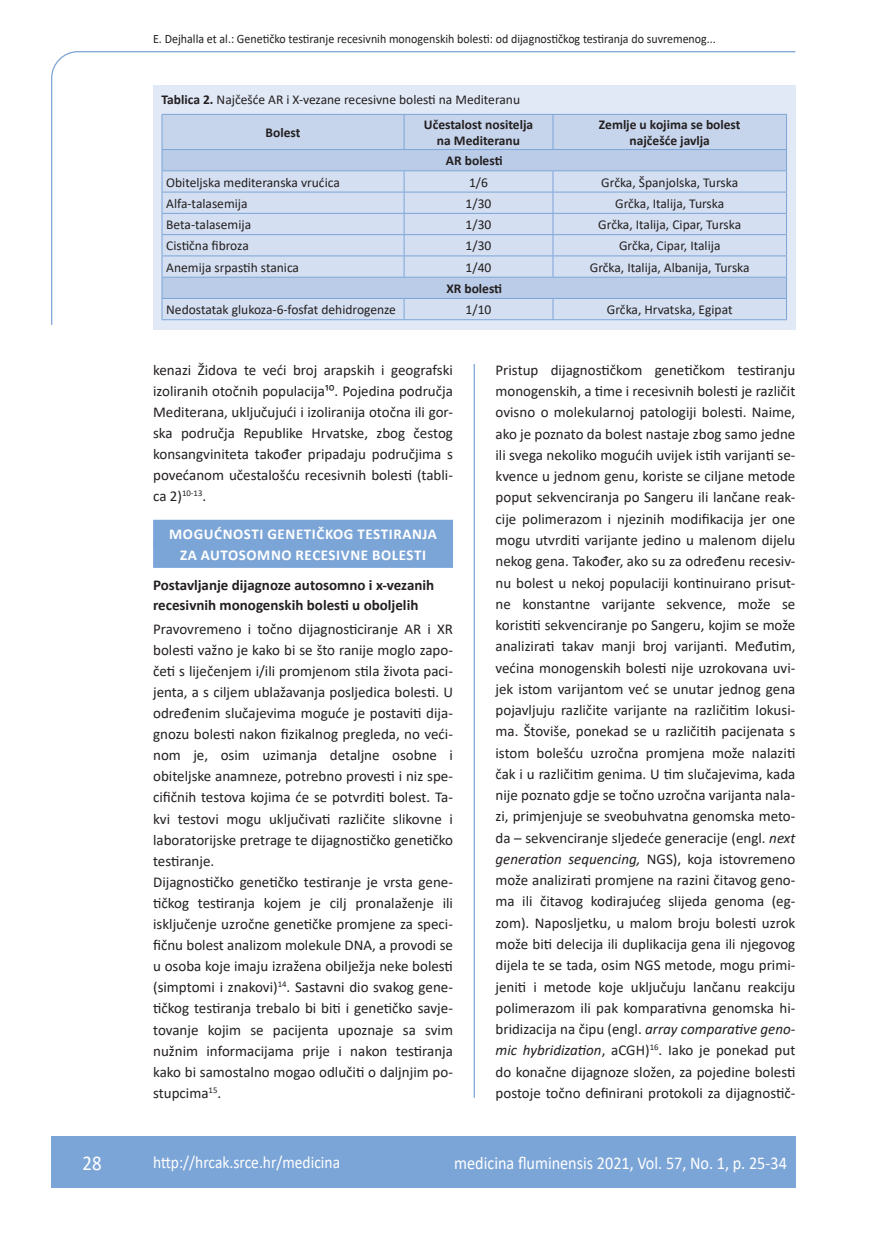
<style>
.page{position:relative;width:872px;height:1234px;background:#fff}
.page>*{position:absolute;margin:0;border:0;box-sizing:border-box;transform-origin:0 0}
.t1{font:21px "Calibri";color:#fff;scale:.9 1}
.t2{font:18px "Calibri";color:#fff;scale:.9 1}
.t3{font:17.25px "Calibri";color:#fff;scale:.9 1}
.osnovni_tekst{font:15px/21.3px "Calibri";color:#231f20;text-align:justify}
.podnaslov{font:700 15px/19.6px "Calibri";color:#231f20}
.naslov_ruler{font:700 15px "Calibri";letter-spacing:.04em;color:#fff}
.tablica{font:13.5px "Calibri";color:#231f20}
.tablica-2{font:700 13.5px/16.5px "Calibri";color:#231f20;text-align:center}
.potpis_slika{font:13.5px "Calibri";color:#231f20}
.glava{font:12.75px "Calibri";color:#231f20;scale:.94 1}
.s1{font-weight:700}
.s2{font-style:italic}
</style>
<div class="page">
<svg style="left:51px;top:51px;width:745px;height:275px"></svg>
<hr style="left:473px;top:364px;width:2px;height:733px;background:#7ca5d7">
<div style="left:51px;top:1135px;width:744px;height:51px;background:#7ca5d7"></div>
<div style="left:153px;top:519px;width:300px;height:27px;background:#7ca5d7"></div>
<div style="left:153px;top:540px;width:300px;height:27px;background:#7ca5d7"></div>
<div style="left:153px;top:85px;width:642px;height:245px;background:#e1e9f6"></div>
<svg style="left:162px;top:114px;width:625px;height:205px"></svg>
<hr style="left:162px;top:319px;width:242px;height:1px;background:#7ca5d7">
<hr style="left:404px;top:319px;width:149px;height:1px;background:#7ca5d7">
<hr style="left:553px;top:319px;width:234px;height:1px;background:#7ca5d7">
<p class="glava" style="left:153px;top:29px;width:600px">E. Dejhalla et al.: Genetičko testiranje recesivnih monogenskih bolesti: od dijagnostičkog testiranja do suvremenog...</p>
<p class="potpis_slika" style="left:162px;top:90px;width:360px"><span class="s1">Tablica 2.</span> Najčešće AR i X-vezane recesivne bolesti na Mediteranu</p>
<p class="tablica-2" style="left:266px;top:124px;width:36px">Bolest</p>
<p class="tablica-2" style="left:424px;top:116px;width:111px">Učestalost nositelja na Mediteranu</p>
<p class="tablica-2" style="left:599px;top:116px;width:143px">Zemlje u kojima se bolest najčešće javlja</p>
<p class="tablica-2" style="left:446px;top:152px;width:58px">AR bolesti</p>
<p class="tablica" style="left:166px;top:173px;width:175px">Obiteljska mediteranska vrućica</p>
<p class="tablica" style="left:469px;top:173px;width:20px">1/6</p>
<p class="tablica" style="left:601px;top:173px;width:138px">Grčka, Španjolska, Turska</p>
<p class="tablica" style="left:166px;top:194px;width:83px">Alfa-talasemija</p>
<p class="tablica" style="left:465px;top:194px;width:27px">1/30</p>
<p class="tablica" style="left:615px;top:194px;width:111px">Grčka, Italija, Turska</p>
<p class="tablica" style="left:166px;top:215px;width:86px">Beta-talasemija</p>
<p class="tablica" style="left:465px;top:215px;width:27px">1/30</p>
<p class="tablica" style="left:598px;top:215px;width:144px">Grčka, Italija, Cipar, Turska</p>
<p class="tablica" style="left:166px;top:236px;width:84px">Cistična fibroza</p>
<p class="tablica" style="left:465px;top:236px;width:27px">1/30</p>
<p class="tablica" style="left:619px;top:236px;width:103px">Grčka, Cipar, Italija</p>
<p class="tablica" style="left:166px;top:258px;width:134px">Anemija srpastih stanica</p>
<p class="tablica" style="left:465px;top:258px;width:27px">1/40</p>
<p class="tablica" style="left:590px;top:258px;width:161px">Grčka, Italija, Albanija, Turska</p>
<p class="tablica-2" style="left:446px;top:280px;width:57px">XR bolesti</p>
<p class="tablica" style="left:166px;top:300px;width:231px">Nedostatak glukoza-6-fosfat dehidrogenze</p>
<p class="tablica" style="left:465px;top:300px;width:27px">1/10</p>
<p class="tablica" style="left:607px;top:300px;width:127px">Grčka, Hrvatska, Egipat</p>
<p class="osnovni_tekst" style="left:153px;top:359px;width:301px">kenazi Židova te veći broj arapskih i geografski izoliranih otočnih populacija¹⁰. Pojedina područja Mediterana, uključujući i izoliranija otočna ili gor&shy;ska područja Republike Hrvatske, zbog čestog konsangviniteta također pripadaju područjima s povećanom učestalošću recesivnih bolesti (tabli&shy;ca 2)<sup>10-13</sup>.</p>
<p class="naslov_ruler" style="left:169px;top:523px;width:269px">MOGUĆNOSTI GENETIČKOG TESTIRANJA</p>
<p class="naslov_ruler" style="left:180px;top:544px;width:247px">ZA AUTOSOMNO RECESIVNE BOLESTI</p>
<p class="podnaslov" style="left:153px;top:575px;width:283px">Postavljanje dijagnoze autosomno i x-vezanih recesivnih monogenskih bolesti u oboljelih</p>
<p class="osnovni_tekst" style="left:153px;top:617px;width:301px">Pravovremeno i točno dijagnosticiranje AR i XR bolesti važno je kako bi se što ranije moglo zapo&shy;četi s liječenjem i/ili promjenom stila života paci&shy;jenta, a s ciljem ublažavanja posljedica bolesti. U određenim slučajevima moguće je postaviti dija&shy;gnozu bolesti nakon fizikalnog pregleda, no veći&shy;nom je, osim uzimanja detaljne osobne i obiteljske anamneze, potrebno provesti i niz spe&shy;cifičnih testova kojima će se potvrditi bolest. Ta&shy;kvi testovi mogu uključivati različite slikovne i laboratorijske pretrage te dijagnostičko genetičko testiranje.</p>
<p class="osnovni_tekst" style="left:153px;top:870px;width:301px">Dijagnostičko genetičko testiranje je vrsta gene&shy;tičkog testiranja kojem je cilj pronalaženje ili isključenje uzročne genetičke promjene za speci&shy;fičnu bolest analizom molekule DNA, a provodi se u osoba koje imaju izražena obilježja neke bolesti (simptomi i znakovi)<sup>14</sup>. Sastavni dio svakog gene&shy;tičkog testiranja trebalo bi biti i genetičko savje&shy;tovanje kojim se pacijenta upoznaje sa svim nužnim informacijama prije i nakon testiranja kako bi samostalno mogao odlučiti o daljnjim po&shy;stupcima<sup>15</sup>.</p>
<p class="osnovni_tekst" style="left:495px;top:359px;width:301px">Pristup dijagnostičkom genetičkom testiranju monogenskih, a time i recesivnih bolesti je različit ovisno o molekularnoj patologiji bolesti. Naime, ako je poznato da bolest nastaje zbog samo jedne ili svega nekoliko mogućih uvijek istih varijanti se&shy;kvence u jednom genu, koriste se ciljane metode poput sekvenciranja po Sangeru ili lančane reak&shy;cije polimerazom i njezinih modifikacija jer one mogu utvrditi varijante jedino u malenom dijelu nekog gena. Također, ako su za određenu recesiv&shy;nu bolest u nekoj populaciji kontinuirano prisut&shy;ne konstantne varijante sekvence, može se koristiti sekvenciranje po Sangeru, kojim se može analizirati takav manji broj varijanti. Međutim, većina monogenskih bolesti nije uzrokovana uvi&shy;jek istom varijantom već se unutar jednog gena pojavljuju različite varijante na različitim lokusi&shy;ma. Štoviše, ponekad se u različitih pacijenata s istom bolešću uzročna promjena može nalaziti čak i u različitim genima. U tim slučajevima, kada nije poznato gdje se točno uzročna varijanta nala&shy;zi, primjenjuje se sveobuhvatna genomska meto&shy;da – sekvenciranje sljedeće generacije (engl. <span class="s2">next generation sequencing,</span> NGS), koja istovremeno može analizirati promjene na razini čitavog geno&shy;ma ili čitavog kodirajućeg slijeda genoma (eg&shy;zom). Naposljetku, u malom broju bolesti uzrok može biti delecija ili duplikacija gena ili njegovog dijela te se tada, osim NGS metode, mogu primi&shy;jeniti i metode koje uključuju lančanu reakciju polimerazom ili pak komparativna genomska hi&shy;bridizacija na čipu (engl. <span class="s2">array comparative geno&shy;mic hybridization</span>, aCGH)<sup>16</sup>. Iako je ponekad put do konačne dijagnoze složen, za pojedine bolesti postoje točno definirani protokoli za dijagnostič-</p>
<p class="t1" style="left:82px;top:1147px;width:23px">28</p>
<p class="t3" style="left:153px;top:1149px;width:209px">http://hrcak.srce.hr/medicina</p>
<p class="t2" style="left:454px;top:1149px;width:371px">medicina fluminensis 2021, Vol. 57, No. 1, p. 25-34</p>
</div>
